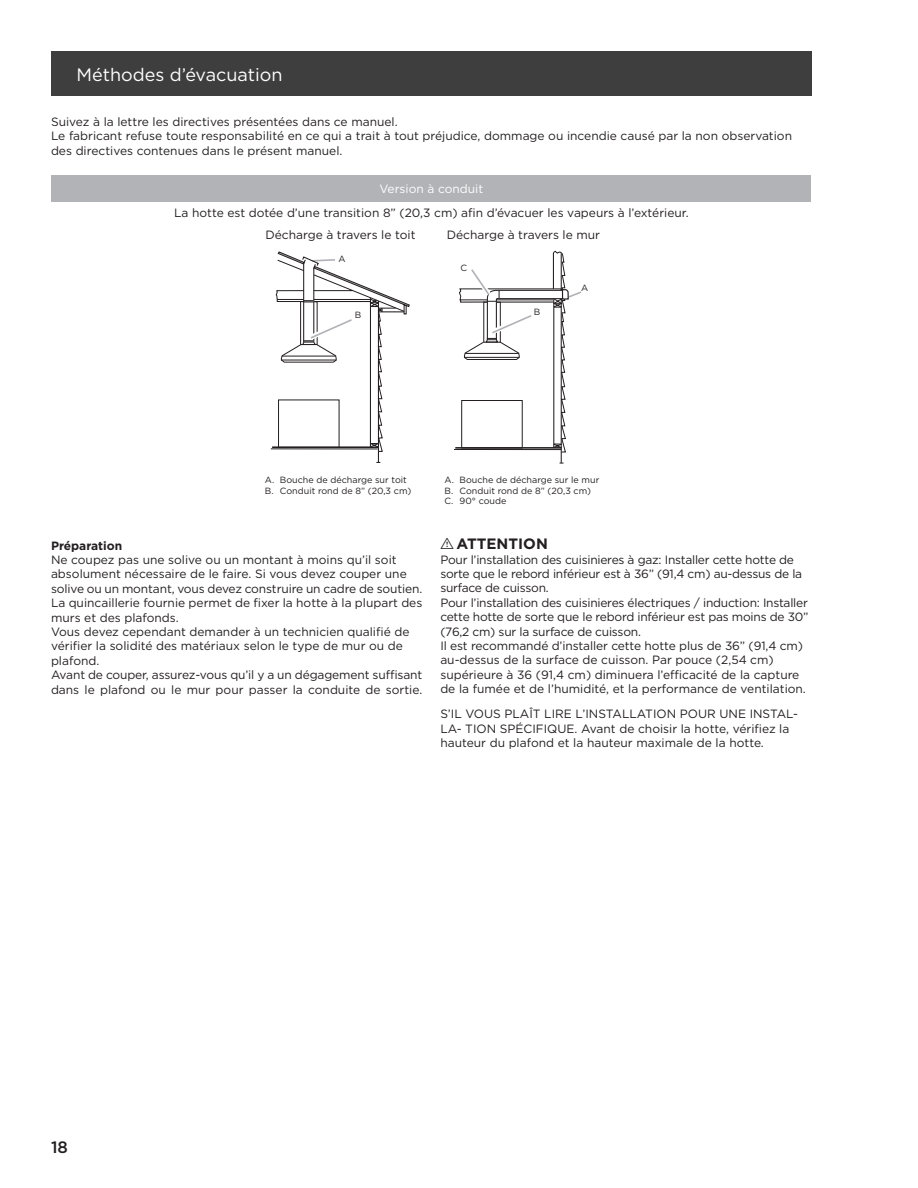
<style>
.page{position:relative;width:918px;height:1188px;background:#fff}
.page>*{position:absolute;margin:0;border:0;box-sizing:border-box;transform-origin:0 0}
.t1{font:18px "Gotham";color:#fff}
.t2{font:500 16.5px "Gotham";color:#231f20}
.t3{font:700 15px "Gotham";color:#231f20}
.t4{font:12px/14.4px "Gotham";color:#231f20}
.t5{font:12px/14.4px "Gotham";letter-spacing:-.02em;color:#231f20}
.t6{font:12px "Gotham";color:#fff}
.t7{font:700 12px "Gotham";color:#231f20}
.t8{font:9px/10.8px "Gotham";color:#231f20}
.s1{font-family:"tables";font-weight:400}
</style>
<div class="page">
<div style="left:51px;top:51px;width:761px;height:44px;background:#3e3e3f"></div>
<div style="left:52px;top:175px;width:759px;height:27px;background:#b2b3b7"></div>
<hr style="left:378px;top:301px;width:1px;height:162px;background:#231f20">
<hr style="left:272px;top:446px;width:106px;height:2px;background:#231f20">
<hr style="left:271px;top:449px;width:107px;height:1px;background:#231f20">
<svg style="left:276px;top:251px;width:134px;height:201px"></svg>
<hr style="left:455px;top:447px;width:106px;height:2px;background:#231f20">
<hr style="left:454px;top:449px;width:107px;height:1px;background:#231f20">
<hr style="left:561px;top:252px;width:1px;height:211px;background:#231f20">
<svg style="left:459px;top:251px;width:122px;height:202px"></svg>
<h1 class="t1" style="left:77px;top:63px;width:208px">Méthodes d’évacuation</h1>
<p class="t4" style="left:51px;top:114px;width:743px">Suivez à la lettre les directives présentées dans ce manuel.<br>Le fabricant refuse toute responsabilité en ce qui a trait à tout préjudice, dommage ou incendie causé par la non observation des directives contenues dans le présent manuel.</p>
<p class="t6" style="left:379px;top:181px;width:105px">Version à conduit</p>
<p class="t4" style="left:265px;top:202px;width:425px;line-height:21.6px;text-indent:-91px">La hotte est dotée d’une transition 8” (20,3 cm) afin d’évacuer les vapeurs à l’extérieur.<br>Décharge à travers le toit</p>
<p class="t4" style="left:447px;top:227px;width:155px">Décharge à travers le mur</p>
<p class="t8" style="left:338px;top:254px;width:9px">A</p>
<p class="t8" style="left:355px;top:309px;width:8px">B</p>
<p class="t8" style="left:461px;top:263px;width:8px">C</p>
<p class="t8" style="left:534px;top:306px;width:8px">B</p>
<p class="t8" style="left:581px;top:282px;width:9px">A</p>
<p class="t8" style="left:265px;top:474px;width:148px">A. Bouche de décharge sur toit<br>B. Conduit rond de 8” (20,3 cm)</p>
<p class="t8" style="left:445px;top:474px;width:156px">A. Bouche de décharge sur le mur<br>B. Conduit rond de 8” (20,3 cm)<br>C. 90° coude</p>
<p class="t7" style="left:51px;top:537px;width:73px">Préparation</p>
<p class="t4" style="left:51px;top:552px;width:373px">Ne coupez pas une solive ou un montant à moins qu’il soit absolument nécessaire de le faire. Si vous devez couper une solive ou un montant, vous devez construire un cadre de soutien.<br>La quincaillerie fournie permet de fixer la hotte à la plupart des murs et des plafonds.<br>Vous devez cependant demander à un technicien qualifié de vérifier la solidité des matériaux selon le type de mur ou de plafond.<br>Avant de couper, assurez-vous qu’il y a un dégagement suffisant dans le plafond ou le mur pour passer la conduite de sortie.</p>
<p class="t3" style="left:440px;top:534px;width:109px"><span class="s1">I</span> ATTENTION</p>
<p class="t5" style="left:440px;top:552px;width:370px">Pour l’installation des cuisinieres à gaz: Installer cette hotte de sorte que le rebord inférieur est à 36” (91,4 cm) au-dessus de la surface de cuisson.<br>Pour l’installation des cuisinieres électriques / induction: Installer cette hotte de sorte que le rebord inférieur est pas moins de 30” (76,2 cm) sur la surface de cuisson.<br>Il est recommandé d’installer cette hotte plus de 36” (91,4 cm) au-dessus de la surface de cuisson. Par pouce (2,54 cm) supérieure à 36 (91,4 cm) diminuera l’efficacité de la capture de la fumée et de l’humidité, et la performance de ventilation.</p>
<p class="t4" style="left:440px;top:706px;width:359px">S’IL VOUS PLAÎT LIRE L’INSTALLATION POUR UNE INSTAL-<br>LA- TION SPÉCIFIQUE. Avant de choisir la hotte, vérifiez la hauteur du plafond et la hauteur maximale de la hotte.</p>
<h2 class="t2" style="left:51px;top:1136px;width:18px">18</h2>
</div>
